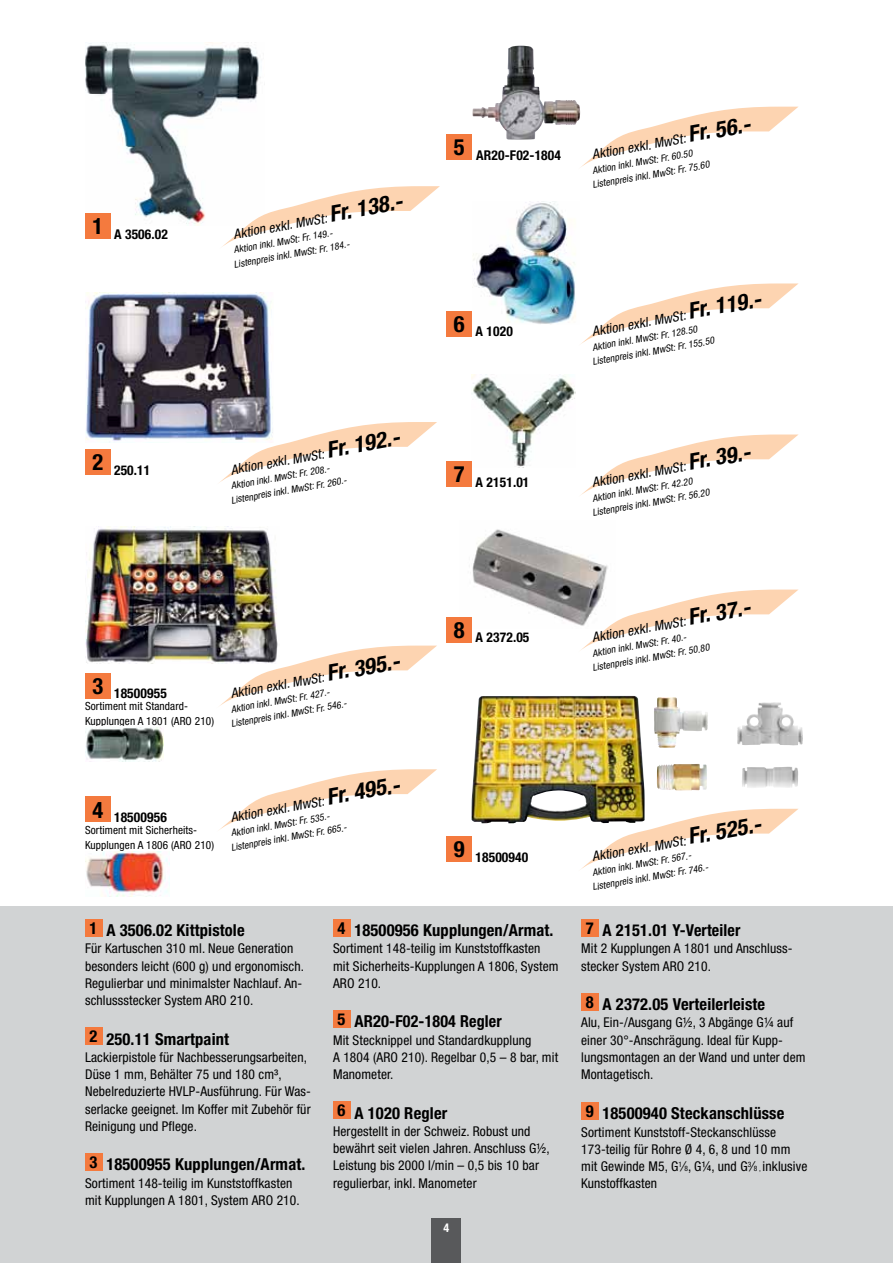
<style>
.page{position:relative;width:893px;height:1263px;background:#fff}
.page>*{position:absolute;margin:0;border:0;box-sizing:border-box;transform-origin:0 0}
.t1{font:700 condensed 16.5px "Helvetica Neue LT Pro";letter-spacing:.01em;color:#000}
.t2{font:condensed 13.5px/17.2px "Helvetica Neue LT Pro";letter-spacing:.01em;color:#000}
.t3{font:italic condensed 13.5px "Helvetica Neue LT Pro";color:#000}
.t4{font:700 condensed 13.5px "Helvetica Neue LT Pro";letter-spacing:.01em;color:#000}
.t5{font:700 condensed 12px "Helvetica Neue LT Pro";color:#fff}
.t6{font:condensed 11.25px/14.2px "Helvetica Neue LT Pro";letter-spacing:.01em;color:#000}
.t7{font:italic condensed 9.75px/14.2px "Helvetica Neue LT Pro";color:#000}
.s1{font-weight:700;font-size:22.5px}
.s2{font-size:7.35px}
</style>
<div class="page">
<div style="left:0;top:906px;width:893px;height:357px;background:#d1d3d4"></div>
<div style="left:432px;top:1219px;width:29px;height:44px;background:#58595b"></div>
<img style="left:472px;top:529px;width:136px;height:96px">
<div style="left:85px;top:919px;width:17px;height:17px;background:#f47a3e"></div>
<div style="left:85px;top:1028px;width:17px;height:17px;background:#f47a3e"></div>
<div style="left:85px;top:1153px;width:17px;height:17px;background:#f47a3e"></div>
<div style="left:333px;top:919px;width:17px;height:17px;background:#f47a3e"></div>
<div style="left:333px;top:1010px;width:17px;height:17px;background:#f47a3e"></div>
<div style="left:333px;top:1102px;width:17px;height:17px;background:#f47a3e"></div>
<div style="left:581px;top:919px;width:17px;height:17px;background:#f47a3e"></div>
<div style="left:581px;top:993px;width:17px;height:17px;background:#f47a3e"></div>
<div style="left:581px;top:1102px;width:17px;height:17px;background:#f47a3e"></div>
<img style="left:472px;top:202px;width:104px;height:122px">
<img style="left:85px;top:292px;width:188px;height:149px">
<svg style="left:578px;top:590px;width:220px;height:61px"></svg>
<div style="left:446px;top:617px;width:26px;height:25px;background:#f47a3e"></div>
<svg style="left:217px;top:422px;width:220px;height:61px"></svg>
<svg style="left:220px;top:646px;width:217px;height:60px"></svg>
<div style="left:85px;top:673px;width:26px;height:25px;background:#f47a3e"></div>
<div style="left:85px;top:449px;width:26px;height:26px;background:#f47a3e"></div>
<svg style="left:580px;top:107px;width:218px;height:61px"></svg>
<svg style="left:581px;top:283px;width:218px;height:61px"></svg>
<div style="left:446px;top:311px;width:26px;height:25px;background:#f47a3e"></div>
<div style="left:446px;top:134px;width:26px;height:26px;background:#f47a3e"></div>
<img style="left:85px;top:42px;width:176px;height:184px">
<svg style="left:220px;top:186px;width:220px;height:61px"></svg>
<div style="left:85px;top:214px;width:26px;height:25px;background:#f47a3e"></div>
<img style="left:472px;top:46px;width:108px;height:94px">
<svg style="left:580px;top:809px;width:218px;height:61px"></svg>
<div style="left:446px;top:836px;width:26px;height:26px;background:#f47a3e"></div>
<svg style="left:219px;top:769px;width:218px;height:61px"></svg>
<div style="left:85px;top:797px;width:26px;height:25px;background:#f47a3e"></div>
<img style="left:86px;top:527px;width:193px;height:137px">
<img style="left:85px;top:727px;width:79px;height:34px">
<img style="left:85px;top:852px;width:85px;height:45px">
<img style="left:472px;top:374px;width:104px;height:94px">
<svg style="left:581px;top:434px;width:218px;height:61px"></svg>
<div style="left:446px;top:462px;width:26px;height:25px;background:#f47a3e"></div>
<img style="left:472px;top:696px;width:172px;height:127px">
<img style="left:654px;top:697px;width:54px;height:51px">
<img style="left:737px;top:702px;width:66px;height:43px">
<img style="left:657px;top:764px;width:50px;height:26px">
<img style="left:742px;top:767px;width:56px;height:21px">
<p class="t4" style="left:92px;top:226px;width:77px"><sup>1</sup> A 3506.02</p>
<p class="t4" style="left:92px;top:462px;width:59px"><sup>2</sup> 250.11</p>
<p class="t3" style="left:232px;top:226px;width:173px;rotate:-10deg">Aktion exkl. MwSt: <span class="s1">Fr. 138.-</span></p>
<p class="t7" style="left:230px;top:243px;width:119px;rotate:-10deg">Aktion inkl. MwSt: Fr. 149.-<br>Listenpreis inkl. MwSt: Fr. 184.-</p>
<p class="t3" style="left:230px;top:462px;width:173px;rotate:-10deg">Aktion exkl. MwSt: <span class="s1">Fr. 192.-</span></p>
<p class="t7" style="left:227px;top:479px;width:119px;rotate:-10deg">Aktion inkl. MwSt: Fr. 208.-<br>Listenpreis inkl. MwSt: Fr. 260.-</p>
<p class="t4" style="left:454px;top:147px;width:109px"><sup>5</sup> AR20-F02-1804</p>
<p class="t3" style="left:591px;top:147px;width:162px;rotate:-10deg">Aktion exkl. MwSt: <span class="s1">Fr. 56.-</span></p>
<p class="t7" style="left:589px;top:164px;width:120px;rotate:-10deg">Aktion inkl. MwSt: Fr. 60.50<br>Listenpreis inkl. MwSt: Fr. 75.60</p>
<p class="t4" style="left:454px;top:324px;width:61px"><sup>6</sup> A 1020</p>
<p class="t4" style="left:454px;top:474px;width:77px"><sup>7</sup> A 2151.01</p>
<p class="t3" style="left:591px;top:324px;width:173px;rotate:-10deg">Aktion exkl. MwSt: <span class="s1">Fr. 119.-</span></p>
<p class="t7" style="left:589px;top:340px;width:125px;rotate:-10deg">Aktion inkl. MwSt: Fr. 128.50<br>Listenpreis inkl. MwSt: Fr. 155.50</p>
<p class="t3" style="left:591px;top:475px;width:162px;rotate:-10deg">Aktion exkl. MwSt: <span class="s1">Fr. 39.-</span></p>
<p class="t7" style="left:589px;top:491px;width:120px;rotate:-10deg">Aktion inkl. MwSt: Fr. 42.20<br>Listenpreis inkl. MwSt: Fr. 56.20</p>
<p class="t4" style="left:92px;top:685px;width:76px"><sup>3</sup> 18500955</p>
<p class="t6" style="left:85px;top:699px;width:131px">Sortiment mit Standard-<br>Kupplungen A 1801 (ARO 210)</p>
<p class="t3" style="left:230px;top:686px;width:173px;rotate:-10deg">Aktion exkl. MwSt: <span class="s1">Fr. 395.-</span></p>
<p class="t7" style="left:227px;top:703px;width:119px;rotate:-10deg">Aktion inkl. MwSt: Fr. 427.-<br>Listenpreis inkl. MwSt: Fr. 546.-</p>
<p class="t4" style="left:92px;top:809px;width:76px"><sup>4</sup> 18500956</p>
<p class="t6" style="left:85px;top:823px;width:131px">Sortiment mit Sicherheits-<br>Kupplungen A 1806 (ARO 210)</p>
<p class="t3" style="left:230px;top:809px;width:173px;rotate:-10deg">Aktion exkl. MwSt: <span class="s1">Fr. 495.-</span></p>
<p class="t7" style="left:227px;top:826px;width:119px;rotate:-10deg">Aktion inkl. MwSt: Fr. 535.-<br>Listenpreis inkl. MwSt: Fr. 665.-</p>
<p class="t4" style="left:454px;top:629px;width:77px"><sup>8</sup> A 2372.05</p>
<p class="t4" style="left:454px;top:849px;width:76px"><sup>9</sup> 18500940</p>
<p class="t1" style="left:90px;top:920px;width:157px">1 A 3506.02 Kittpistole</p>
<p class="t2" style="left:85px;top:940px;width:220px">Für Kartuschen 310 ml. Neue Generation besonders leicht (600 g) und ergonomisch.<br>Regulierbar und minimalster Nachlauf. An&shy;schlussstecker System ARO 210.</p>
<p class="t1" style="left:90px;top:1029px;width:141px">2 250.11 Smartpaint</p>
<p class="t2" style="left:85px;top:1048px;width:227px">Lackierpistole für Nachbesserungsarbeiten, Düse 1 mm, Behälter 75 und 180 cm³, Nebelreduzierte HVLP-Ausführung. Für Was&shy;serlacke geeignet. Im Koffer mit Zubehör für Reinigung und Pflege.</p>
<p class="t1" style="left:90px;top:1155px;width:217px">3 18500955 Kupplungen/Armat.</p>
<p class="t2" style="left:85px;top:1174px;width:216px">Sortiment 148-teilig im Kunststoffkasten mit Kupplungen A 1801, System ARO 210.</p>
<p class="t1" style="left:338px;top:920px;width:217px">4 18500956 Kupplungen/Armat.</p>
<p class="t2" style="left:333px;top:940px;width:227px">Sortiment 148-teilig im Kunststoffkasten mit Sicherheits-Kupplungen A 1806, System<br>ARO 210.</p>
<p class="t1" style="left:338px;top:1012px;width:166px">5 AR20-F02-1804 Regler</p>
<p class="t2" style="left:333px;top:1031px;width:227px">Mit Stecknippel und Standardkupplung<br>A 1804 (ARO 210). Regelbar 0,5 – 8 bar, mit<br>Manometer.</p>
<p class="t1" style="left:338px;top:1103px;width:111px">6 A 1020 Regler</p>
<p class="t2" style="left:333px;top:1122px;width:218px">Hergestellt in der Schweiz. Robust und bewährt seit vielen Jahren. Anschluss G½, Leistung bis 2000 l/min – 0,5 bis 10 bar regulierbar, inkl. Manometer</p>
<p class="t5" style="left:444px;top:1220px;width:7px">4</p>
<p class="t3" style="left:591px;top:630px;width:162px;rotate:-10deg">Aktion exkl. MwSt: <span class="s1">Fr. 37.-</span></p>
<p class="t7" style="left:589px;top:647px;width:120px;rotate:-10deg">Aktion inkl. MwSt: Fr. 40.-<br>Listenpreis inkl. MwSt: Fr. 50.80</p>
<p class="t3" style="left:591px;top:849px;width:173px;rotate:-10deg">Aktion exkl. MwSt: <span class="s1">Fr. 525.-</span></p>
<p class="t7" style="left:589px;top:866px;width:119px;rotate:-10deg">Aktion inkl. MwSt: Fr. 567.-<br>Listenpreis inkl. MwSt: Fr. 746.-</p>
<p class="t1" style="left:586px;top:920px;width:156px">7 A 2151.01 Y-Verteiler</p>
<p class="t2" style="left:581px;top:940px;width:213px">Mit 2 Kupplungen A 1801 und Anschluss&shy;stecker System ARO 210.</p>
<p class="t1" style="left:586px;top:994px;width:181px">8 A 2372.05 Verteilerleiste</p>
<p class="t2" style="left:581px;top:1014px;width:226px">Alu, Ein-/Ausgang G½, 3 Abgänge G¼ auf einer 30°-Anschrägung. Ideal für Kupp&shy;lungsmontagen an der Wand und unter dem Montagetisch.</p>
<p class="t1" style="left:586px;top:1104px;width:200px">9 18500940 Steckanschlüsse</p>
<p class="t2" style="left:581px;top:1123px;width:228px">Sortiment Kunststoff-Steckanschlüsse 173-teilig für Rohre Ø 4, 6, 8 und 10 mm mit Gewinde M5, G<sup>1</sup>⁄<span class="s2">8</span>, G¼, und G<sup>3</sup>⁄<span class="s2">8 ,</span> inklusive Kunstoffkasten</p>
</div>
